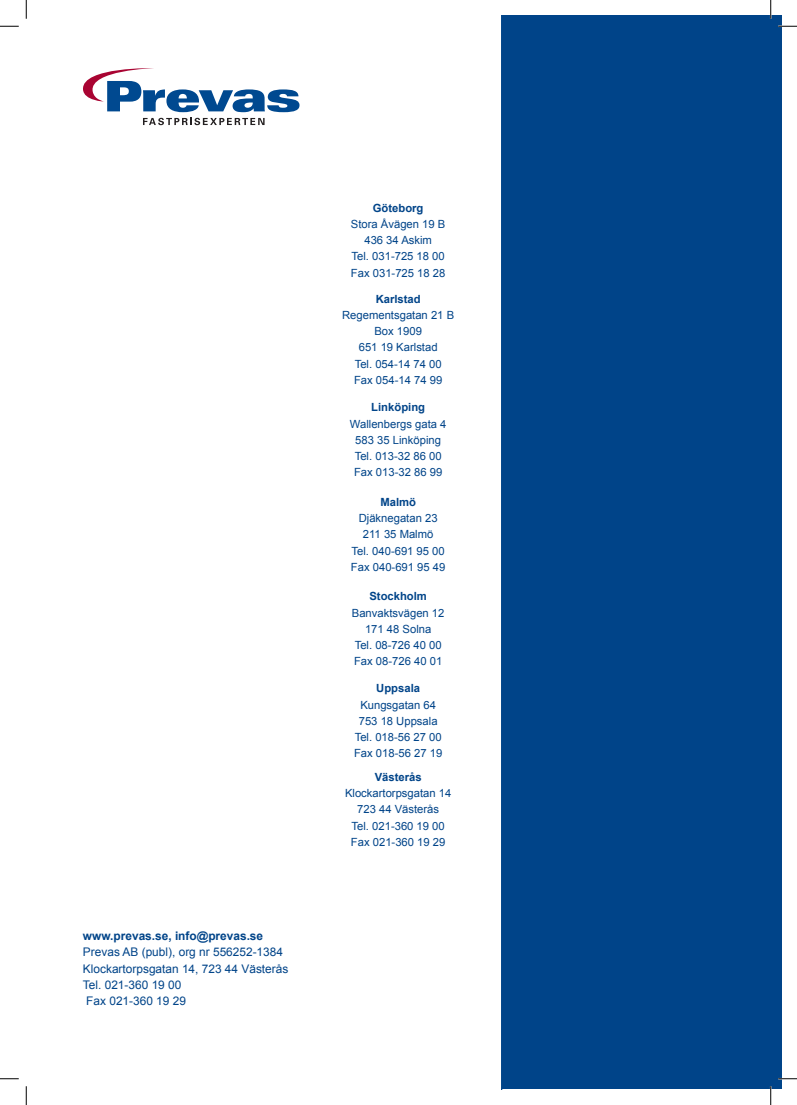
<style>
.page{position:relative;width:797px;height:1105px;background:#fff}
.page>*{position:absolute;margin:0;border:0;box-sizing:border-box;transform-origin:0 0}
.t1{font:11.88px/16.2px "Arial";color:#004489}
.t2{font:700 11.88px "Arial";color:#004489}
.t3{font:11.25px/16.2px "Arial";color:#004489;text-align:center}
.t4{font:700 11.25px "Arial";color:#004489}
</style>
<div class="page">
<div style="left:501px;top:16px;width:280px;height:1073px;background:#004489"></div>
<svg style="left:83px;top:68px;width:216px;height:44px"></svg>
<svg style="left:143px;top:118px;width:121px;height:7px"></svg>
<svg style="left:0;top:25px;width:19px;height:2px"></svg>
<svg style="left:778px;top:25px;width:19px;height:2px"></svg>
<svg style="left:0;top:1078px;width:19px;height:1px"></svg>
<svg style="left:778px;top:1078px;width:19px;height:1px"></svg>
<svg style="left:25px;top:0;width:2px;height:19px"></svg>
<svg style="left:25px;top:1086px;width:2px;height:19px"></svg>
<svg style="left:770px;top:0;width:1px;height:19px"></svg>
<svg style="left:770px;top:1086px;width:1px;height:19px"></svg>
<p class="t2" style="left:83px;top:929px;width:182px">www.prevas.se, info@prevas.se</p>
<p class="t1" style="left:83px;top:944px;width:207px">Prevas AB (publ), org nr 556252-1384<br>Klockartorpsgatan 14, 723 44 Västerås<br>Tel. 021-360 19 00<br>Fax 021-360 19 29</p>
<p class="t4" style="left:373px;top:201px;width:52px">Göteborg</p>
<p class="t3" style="left:351px;top:216px;width:96px">Stora Åvägen 19 B<br>436 34 Askim<br>Tel. 031-725 18 00<br>Fax 031-725 18 28</p>
<p class="t4" style="left:375px;top:292px;width:47px">Karlstad</p>
<p class="t3" style="left:342px;top:307px;width:113px">Regementsgatan 21 B<br>Box 1909<br>651 19 Karlstad<br>Tel. 054-14 74 00<br>Fax 054-14 74 99</p>
<p class="t4" style="left:371px;top:401px;width:55px">Linköping</p>
<p class="t3" style="left:350px;top:415px;width:98px">Wallenbergs gata 4<br>583 35 Linköping<br>Tel. 013-32 86 00<br>Fax 013-32 86 99</p>
<p class="t4" style="left:380px;top:496px;width:37px">Malmö</p>
<p class="t3" style="left:351px;top:510px;width:96px">Djäknegatan 23<br>211 35 Malmö<br>Tel. 040-691 95 00<br>Fax 040-691 95 49</p>
<p class="t4" style="left:369px;top:590px;width:59px">Stockholm</p>
<p class="t3" style="left:352px;top:604px;width:94px">Banvaktsvägen 12<br>171 48 Solna<br>Tel. 08-726 40 00<br>Fax 08-726 40 01</p>
<p class="t4" style="left:376px;top:682px;width:45px">Uppsala</p>
<p class="t3" style="left:354px;top:697px;width:90px">Kungsgatan 64<br>753 18 Uppsala<br>Tel. 018-56 27 00<br>Fax 018-56 27 19</p>
<p class="t4" style="left:375px;top:771px;width:48px">Västerås</p>
<p class="t3" style="left:345px;top:785px;width:108px">Klockartorpsgatan 14<br>723 44 Västerås<br>Tel. 021-360 19 00<br>Fax 021-360 19 29</p>
</div>
